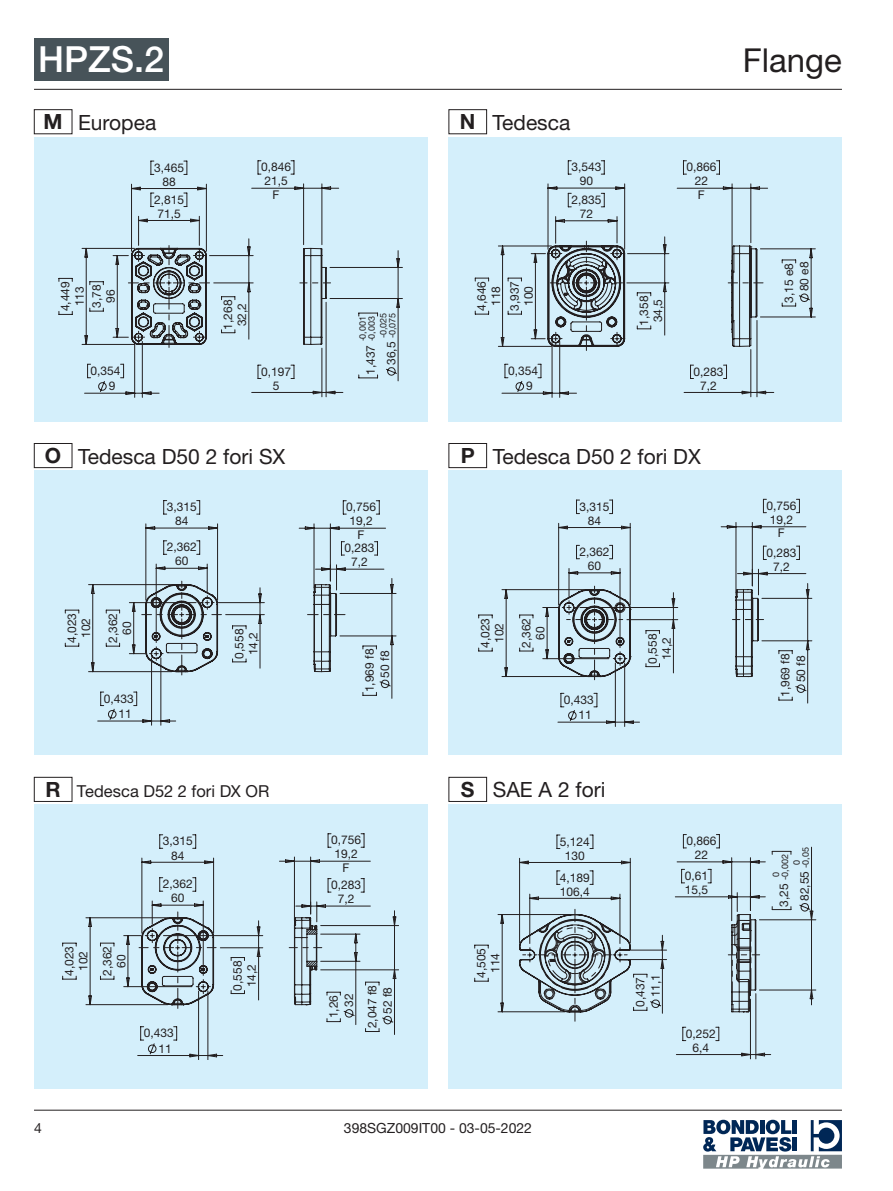
<style>
.page{position:relative;width:893px;height:1191px;background:#fff}
.page>*{position:absolute;margin:0;border:0;box-sizing:border-box;transform-origin:0 0}
.t1{font:500 36px "Helvetica Neue LT Std";color:#fff}
.t2{font:33px "Helvetica Neue LT Std";color:#231f20}
.t3{font:21px "Helvetica Neue LT Std";color:#231f20}
.t4{font:16.5px "Helvetica Neue LT Std";color:#231f20}
.t5{font:13.95px "Helvetica Neue LT Std";color:#231f20}
.t6{font:12px/14px "Helvetica Neue LT Std";color:#231f20;text-align:center}
.t7{font:9px/9px "Helvetica Neue LT Std";color:#231f20}
.s1{font-weight:700}
.s2{font-weight:700;font-size:21px}
.s3{font-size:9px}
</style>
<div class="page">
<hr style="left:34px;top:89px;width:808px;height:1px;background:#231f20">
<hr style="left:34px;top:1109px;width:808px;height:1px;background:#231f20">
<svg style="left:703px;top:1119px;width:139px;height:49px"></svg>
<div style="left:34px;top:38px;width:135px;height:43px;background:#475359"></div>
<div style="left:34px;top:109px;width:38px;height:25px;border:1px solid #231f20"></div>
<div style="left:34px;top:137px;width:393px;height:284px;background:#d4effb"></div>
<svg style="left:59px;top:161px;width:344px;height:237px"></svg>
<div style="left:449px;top:109px;width:38px;height:25px;border:1px solid #231f20"></div>
<div style="left:449px;top:137px;width:393px;height:284px;background:#d4effb"></div>
<svg style="left:475px;top:161px;width:340px;height:237px"></svg>
<div style="left:34px;top:443px;width:38px;height:25px;border:1px solid #231f20"></div>
<div style="left:34px;top:470px;width:393px;height:285px;background:#d4effb"></div>
<svg style="left:299px;top:500px;width:97px;height:198px"></svg>
<svg style="left:65px;top:500px;width:200px;height:225px"></svg>
<div style="left:449px;top:443px;width:38px;height:25px;border:1px solid #231f20"></div>
<div style="left:449px;top:470px;width:393px;height:285px;background:#d4effb"></div>
<svg style="left:721px;top:499px;width:91px;height:204px"></svg>
<svg style="left:478px;top:500px;width:200px;height:227px"></svg>
<div style="left:34px;top:777px;width:38px;height:24px;border:1px solid #231f20"></div>
<div style="left:34px;top:804px;width:393px;height:285px;background:#d4effb"></div>
<svg style="left:279px;top:833px;width:120px;height:202px"></svg>
<svg style="left:62px;top:834px;width:201px;height:226px"></svg>
<div style="left:449px;top:777px;width:38px;height:24px;border:1px solid #231f20"></div>
<div style="left:449px;top:804px;width:393px;height:285px;background:#d4effb"></div>
<svg style="left:574px;top:896px;width:197px;height:163px"></svg>
<svg style="left:474px;top:834px;width:193px;height:187px"></svg>
<svg style="left:675px;top:834px;width:141px;height:178px"></svg>
<h1 class="t1" style="left:38px;top:38px;width:128px">HPZS.2</h1>
<h2 class="t2" style="left:743px;top:41px;width:101px">Flange</h2>
<h3 class="t3" style="left:44px;top:110px;width:114px"><span class="s1">M</span> Europea</h3>
<h3 class="t3" style="left:460px;top:110px;width:112px"><span class="s1">N</span> Tedesca</h3>
<p class="t6" style="left:154px;top:160px;width:31px">3,465<br>88</p>
<p class="t6" style="left:154px;top:192px;width:31px;text-align:left">2,815<br>71,5</p>
<p class="t6" style="left:261px;top:160px;width:31px">0,846<br>21,5<br>F</p>
<p class="t6" style="left:571px;top:160px;width:31px">3,543<br>90</p>
<p class="t6" style="left:571px;top:193px;width:31px">2,835<br>72</p>
<p class="t6" style="left:687px;top:160px;width:31px">0,866<br>22<br>F</p>
<p class="t6" style="left:58px;top:311px;width:31px;rotate:-90deg">4,449<br>113</p>
<p class="t6" style="left:89px;top:308px;width:25px;rotate:-90deg">3,78<br>96</p>
<p class="t6" style="left:109px;top:363px;width:13px;line-height:15.5px;text-align:left;text-indent:-18px">0,354<br>9</p>
<p class="t6" style="left:221px;top:330px;width:31px;text-align:left;rotate:-90deg">1,268<br>32,2</p>
<p class="t6" style="left:261px;top:364px;width:31px">0,197<br>5</p>
<p class="t7" style="left:379px;top:338px;width:27px;rotate:-90deg">-0,025 -0,075</p>
<p class="t7" style="left:358px;top:341px;width:27px;rotate:-90deg">-0,001 -0,003</p>
<p class="t6" style="left:384px;top:365px;width:25px;rotate:-90deg">36,5</p>
<p class="t6" style="left:363px;top:375px;width:31px;rotate:-90deg">1,437</p>
<p class="t6" style="left:475px;top:311px;width:31px;rotate:-90deg">4,646<br>118</p>
<p class="t6" style="left:507px;top:311px;width:31px;rotate:-90deg">3,937<br>100</p>
<p class="t6" style="left:526px;top:363px;width:13px;line-height:15.5px;text-align:left;text-indent:-18px">0,354<br>9</p>
<p class="t6" style="left:637px;top:326px;width:31px;text-align:left;rotate:-90deg">1,358<br>34,5</p>
<p class="t6" style="left:693px;top:364px;width:31px">0,283<br>7,2</p>
<h3 class="t3" style="left:45px;top:443px;width:242px"><span class="s1">O</span> Tedesca D50 2 fori SX</h3>
<h3 class="t3" style="left:461px;top:443px;width:242px"><span class="s1">P</span> Tedesca D50 2 fori DX</h3>
<p class="t6" style="left:167px;top:500px;width:31px">3,315<br>84</p>
<p class="t6" style="left:346px;top:500px;width:31px">0,756<br>19,2<br>F</p>
<p class="t6" style="left:580px;top:499px;width:31px">3,315<br>84</p>
<p class="t6" style="left:167px;top:540px;width:31px">2,362<br>60</p>
<p class="t6" style="left:345px;top:541px;width:31px">0,283<br>7,2</p>
<p class="t6" style="left:580px;top:544px;width:31px">2,362<br>60</p>
<p class="t6" style="left:65px;top:643px;width:31px;rotate:-90deg">4,023<br>102</p>
<p class="t6" style="left:106px;top:643px;width:31px;rotate:-90deg">2,362<br>60</p>
<p class="t6" style="left:232px;top:659px;width:31px;text-align:left;rotate:-90deg">0,558<br>14,2</p>
<p class="t6" style="left:362px;top:692px;width:45px;line-height:15.5px;text-align:right;rotate:-90deg">1,969 f8<br>50 f8</p>
<p class="t6" style="left:478px;top:648px;width:31px;rotate:-90deg">4,023<br>102</p>
<p class="t6" style="left:519px;top:648px;width:31px;rotate:-90deg">2,362<br>60</p>
<p class="t6" style="left:645px;top:663px;width:31px;text-align:left;rotate:-90deg">0,558<br>14,2</p>
<p class="t6" style="left:104px;top:690px;width:31px;line-height:15.5px;text-align:right">0,433<br>11</p>
<p class="t6" style="left:564px;top:692px;width:31px;line-height:15.5px;text-align:right">0,433<br>11</p>
<h3 class="t4" style="left:46px;top:781px;width:225px"><span class="s2">R</span> Tedesca D52 2 fori DX OR</h3>
<h3 class="t3" style="left:461px;top:777px;width:146px"><span class="s1">S</span> SAE A 2 fori</h3>
<p class="t6" style="left:163px;top:834px;width:31px">3,315<br>84</p>
<p class="t6" style="left:163px;top:877px;width:31px">2,362<br>60</p>
<p class="t6" style="left:331px;top:833px;width:31px">0,756<br>19,2<br>F</p>
<p class="t6" style="left:331px;top:878px;width:31px">0,283<br>7,2</p>
<p class="t6" style="left:560px;top:834px;width:31px">5,124<br>130</p>
<p class="t6" style="left:560px;top:870px;width:31px;text-align:left">4,189<br>106,4</p>
<p class="t6" style="left:686px;top:833px;width:31px">0,866<br>22</p>
<p class="t6" style="left:685px;top:868px;width:25px;text-align:left">0,61<br>15,5</p>
<p class="t6" style="left:62px;top:976px;width:31px;rotate:-90deg">4,023<br>102</p>
<p class="t6" style="left:100px;top:976px;width:31px;rotate:-90deg">2,362<br>60</p>
<p class="t6" style="left:144px;top:1025px;width:31px;line-height:15.5px;text-align:right">0,433<br>11</p>
<p class="t6" style="left:230px;top:990px;width:31px;text-align:left;rotate:-90deg">0,558<br>14,2</p>
<p class="t6" style="left:326px;top:1018px;width:26px;line-height:15.5px;text-align:right;rotate:-90deg">1,26<br>32</p>
<p class="t6" style="left:364px;top:1028px;width:45px;line-height:15.5px;text-align:right;rotate:-90deg">2,047 f8<br>52 f8</p>
<p class="t6" style="left:474px;top:978px;width:31px;rotate:-90deg">4,505<br>114</p>
<p class="t6" style="left:632px;top:1007px;width:35px;line-height:15.5px;text-align:right;rotate:-90deg">0,437<br>11,1</p>
<p class="t6" style="left:686px;top:1026px;width:31px">0,252<br>6,4</p>
<p class="t5" style="left:34px;top:1119px;width:9px">4</p>
<p class="t5" style="left:344px;top:1119px;width:190px">398SGZ009IT00 - 03-05-2022</p>
<p class="t6" style="left:781px;top:303px;width:43px;line-height:15.5px;text-align:right;rotate:-90deg">3,15 e8<br>80 e8</p>
<p class="t6" style="left:767px;top:499px;width:31px">0,756<br>19,2<br>F</p>
<p class="t6" style="left:767px;top:545px;width:32px">0,283<br>7,2</p>
<p class="t6" style="left:777px;top:697px;width:45px;line-height:15.5px;text-align:right;rotate:-90deg">1,969 f8<br>50 f8</p>
<p class="t7" style="left:792px;top:864px;width:19px;rotate:-90deg">0<br>0,05</p>
<p class="t7" style="left:771px;top:877px;width:24px;rotate:-90deg">0<br>0,002</p>
<p class="t6" style="left:797px;top:901px;width:38px;rotate:-90deg">82,55 <span class="s3">-</span></p>
<p class="t6" style="left:777px;top:906px;width:32px;rotate:-90deg">3,25 <span class="s3">-</span></p>
</div>
